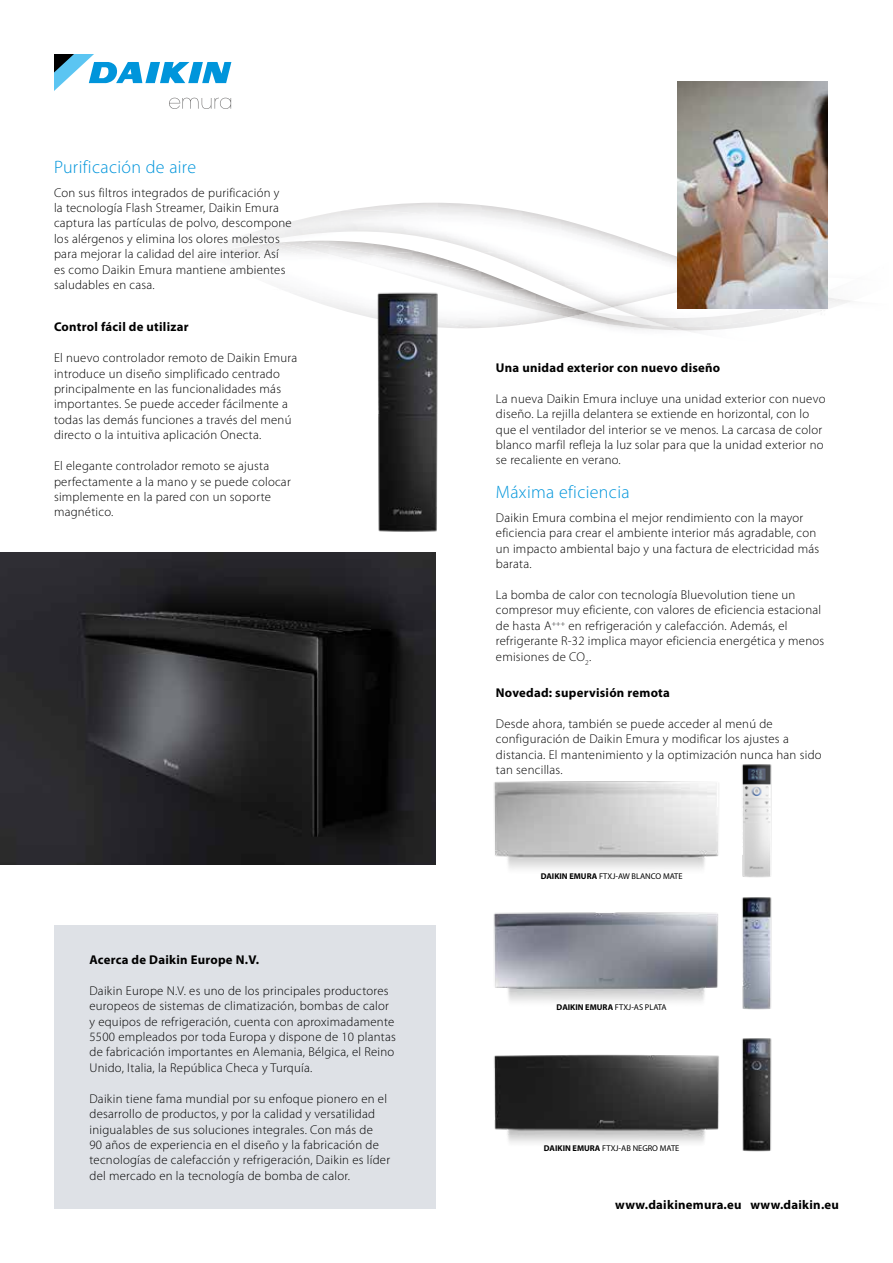
<style>
.page{position:relative;width:893px;height:1263px;background:#fff}
.page>*{position:absolute;margin:0;border:0;box-sizing:border-box;transform-origin:0 0}
.t1{font:300 18px "Myriad Pro";letter-spacing:.02em;color:#0095db}
.t2{font:300 12.75px/15.5px "Myriad Pro";letter-spacing:.02em;color:#000}
.t3{font:700 12.75px "Myriad Pro";letter-spacing:.02em;color:#000}
.t4{font:8.4px "Myriad Pro";color:#000}
.s1{font-weight:700}
</style>
<div class="page">
<img style="left:275px;top:210px;width:310px;height:16px">
<img style="left:268px;top:226px;width:323px;height:2px">
<img style="left:241px;top:228px;width:436px;height:31px">
<svg style="left:244px;top:234px;width:8px;height:2px"></svg>
<img style="left:238px;top:237px;width:23px;height:4px">
<img style="left:684px;top:308px;width:87px;height:4px">
<img style="left:235px;top:241px;width:183px;height:14px">
<img style="left:379px;top:255px;width:147px;height:4px">
<img style="left:280px;top:241px;width:99px;height:18px">
<img style="left:233px;top:243px;width:114px;height:17px">
<img style="left:225px;top:244px;width:98px;height:35px">
<img style="left:347px;top:259px;width:337px;height:71px">
<img style="left:458px;top:289px;width:131px;height:28px">
<img style="left:669px;top:312px;width:142px;height:18px">
<img style="left:794px;top:310px;width:28px;height:4px">
<div style="left:54px;top:925px;width:381px;height:284px;background:#dee1e6"></div>
<svg style="left:54px;top:54px;width:177px;height:37px"></svg>
<svg style="left:169px;top:98px;width:62px;height:11px"></svg>
<img style="left:493px;top:912px;width:225px;height:90px">
<img style="left:494px;top:1054px;width:225px;height:89px">
<img style="left:494px;top:781px;width:225px;height:88px">
<img style="left:742px;top:764px;width:30px;height:114px">
<img style="left:742px;top:897px;width:30px;height:113px">
<img style="left:742px;top:1038px;width:30px;height:114px">
<img style="left:677px;top:81px;width:151px;height:227px">
<img style="left:0;top:553px;width:435px;height:311px">
<img style="left:364px;top:283px;width:88px;height:249px">
<h1 class="t1" style="left:54px;top:157px;width:144px">Purificación de aire</h1>
<p class="t2" style="left:54px;top:185px;width:239px">Con sus filtros integrados de purificación y<br>la tecnología Flash Streamer, Daikin Emura captura las partículas de polvo, descompone los alérgenos y elimina los olores molestos para mejorar la calidad del aire interior. Así es como Daikin Emura mantiene ambientes saludables en casa.</p>
<p class="t3" style="left:54px;top:319px;width:136px">Control fácil de utilizar</p>
<p class="t2" style="left:54px;top:350px;width:245px">El nuevo controlador remoto de Daikin Emura introduce un diseño simplificado centrado principalmente en las funcionalidades más importantes. Se puede acceder fácilmente a todas las demás funciones a través del menú directo o la intuitiva aplicación Onecta.</p>
<p class="t2" style="left:54px;top:458px;width:238px">El elegante controlador remoto se ajusta perfectamente a la mano y se puede colocar simplemente en la pared con un soporte magnético.</p>
<p class="t3" style="left:89px;top:951px;width:171px">Acerca de Daikin Europe N.V.</p>
<p class="t2" style="left:89px;top:983px;width:308px">Daikin Europe N.V. es uno de los principales productores europeos de sistemas de climatización, bombas de calor y equipos de refrigeración, cuenta con aproximadamente 5500 empleados por toda Europa y dispone de 10 plantas de fabricación importantes en Alemania, Bélgica, el Reino Unido, Italia, la República Checa y Turquía.</p>
<p class="t2" style="left:89px;top:1091px;width:302px">Daikin tiene fama mundial por su enfoque pionero en el desarrollo de productos, y por la calidad y versatilidad inigualables de sus soluciones integrales. Con más de<br>90 años de experiencia en el diseño y la fabricación de tecnologías de calefacción y refrigeración, Daikin es líder del mercado en la tecnología de bomba de calor.</p>
<p class="t3" style="left:496px;top:359px;width:226px">Una unidad exterior con nuevo diseño</p>
<p class="t2" style="left:496px;top:391px;width:331px">La nueva Daikin Emura incluye una unidad exterior con nuevo diseño. La rejilla delantera se extiende en horizontal, con lo que el ventilador del interior se ve menos. La carcasa de color blanco marfil refleja la luz solar para que la unidad exterior no se recaliente en verano.</p>
<h1 class="t1" style="left:496px;top:482px;width:135px">Máxima eficiencia</h1>
<p class="t2" style="left:496px;top:510px;width:325px">Daikin Emura combina el mejor rendimiento con la mayor eficiencia para crear el ambiente interior más agradable, con un impacto ambiental bajo y una factura de electricidad más barata.</p>
<p class="t2" style="left:496px;top:587px;width:330px">La bomba de calor con tecnología Bluevolution tiene un compresor muy eficiente, con valores de eficiencia estacional de hasta A<sup>+++</sup> en refrigeración y calefacción. Además, el refrigerante R-32 implica mayor eficiencia energética y menos emisiones de CO<sub>2</sub>.</p>
<p class="t3" style="left:496px;top:684px;width:176px">Novedad: supervisión remota</p>
<p class="t2" style="left:496px;top:716px;width:327px">Desde ahora, también se puede acceder al menú de configuración de Daikin Emura y modificar los ajustes a distancia. El mantenimiento y la optimización nunca han sido tan sencillas.</p>
<p class="t4" style="left:541px;top:871px;width:143px"><span class="s1">DAIKIN EMURA</span> FTXJ-AW BLANCO MATE</p>
<p class="t4" style="left:557px;top:1002px;width:111px"><span class="s1">DAIKIN EMURA</span> FTXJ-AS PLATA</p>
<p class="t4" style="left:544px;top:1143px;width:137px"><span class="s1">DAIKIN EMURA</span> FTXJ-AB NEGRO MATE</p>
<p class="t3" style="left:615px;top:1196px;width:225px">www.daikinemura.eu www.daikin.eu</p>
</div>
